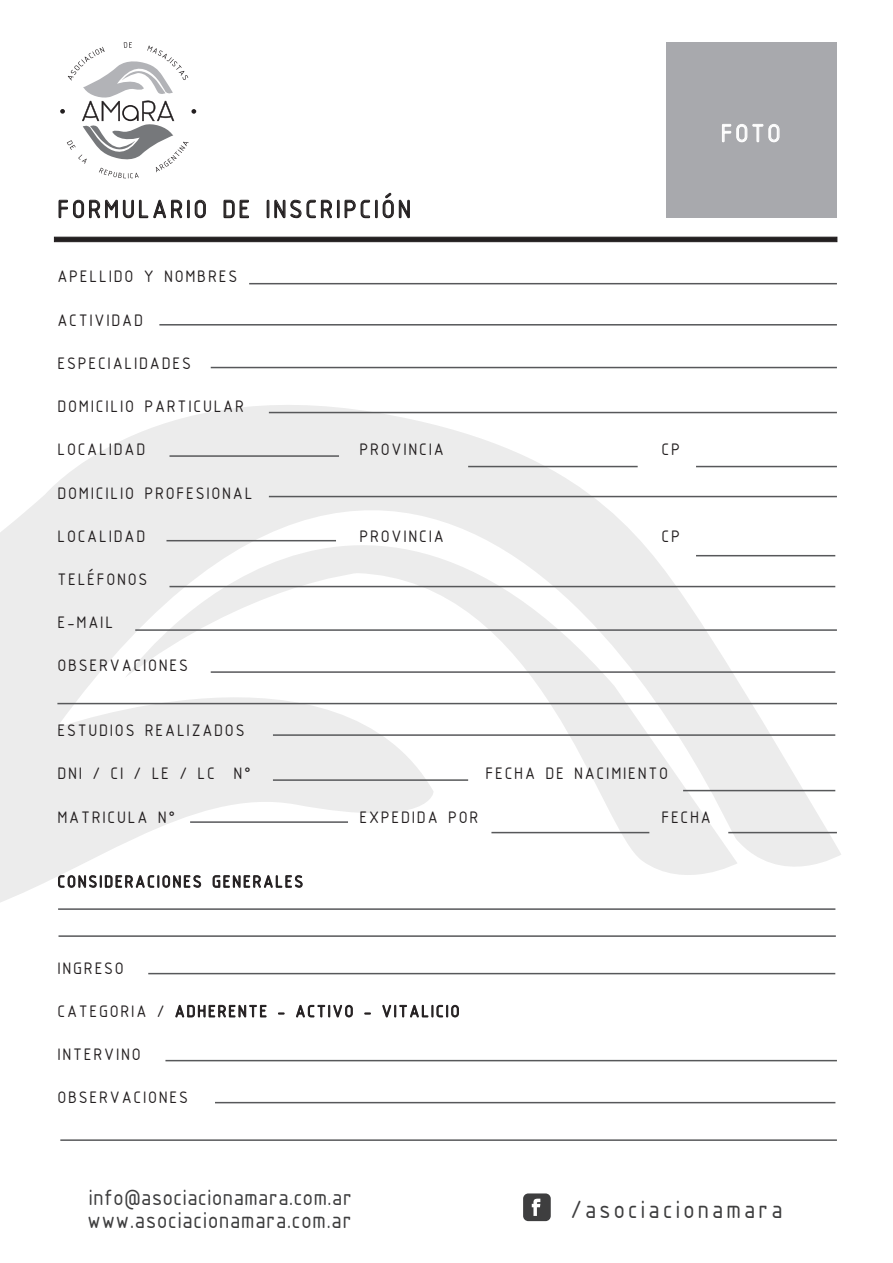
<style>
.page{position:relative;width:893px;height:1263px;background:#fff}
.page>*{position:absolute;margin:0;border:0;box-sizing:border-box;transform-origin:0 0}
.t1{font:27px "ISOCPEUR";letter-spacing:.1em;color:#231f20}
.t2{font:27px "ISOCPEUR";letter-spacing:.1em;color:#3e3e3f}
.t3{font:27px "ISOCPEUR";color:#fff}
.t4{font:24.9px "ISOCPEUR";letter-spacing:.01em;color:#3e3e3f}
.t5{font:23.85px "ISOCPEUR";color:#3e3e3f}
.t6{font:18px "ISOCPEUR";letter-spacing:.1em;color:#231f20}
</style>
<div class="page">
<svg style="left:60px;top:42px;width:136px;height:136px"></svg>
<svg style="left:523px;top:1193px;width:28px;height:28px"></svg>
<svg style="left:0;top:411px;width:841px;height:499px"></svg>
<svg style="left:125px;top:405px;width:612px;height:486px"></svg>
<svg style="left:58px;top:199px;width:125px;height:20px"></svg>
<div style="left:187px;top:200px;width:3px;height:18px;border:1px solid #231f20"></div>
<svg style="left:195px;top:199px;width:11px;height:19px"></svg>
<svg style="left:223px;top:199px;width:26px;height:19px"></svg>
<svg style="left:267px;top:199px;width:103px;height:20px"></svg>
<div style="left:375px;top:200px;width:3px;height:18px;border:1px solid #231f20"></div>
<svg style="left:382px;top:193px;width:28px;height:26px"></svg>
<svg style="left:58px;top:875px;width:143px;height:15px"></svg>
<svg style="left:212px;top:875px;width:91px;height:15px"></svg>
<svg style="left:175px;top:1004px;width:92px;height:14px"></svg>
<svg style="left:278px;top:1012px;width:6px;height:2px"></svg>
<svg style="left:296px;top:1004px;width:57px;height:14px"></svg>
<svg style="left:364px;top:1012px;width:7px;height:2px"></svg>
<svg style="left:382px;top:1004px;width:77px;height:14px"></svg>
<div style="left:54px;top:237px;width:783px;height:5px;background:#231f20;border:1px solid #231f20"></div>
<hr style="left:249px;top:283px;width:588px;height:1px;background:#57585a">
<hr style="left:159px;top:324px;width:678px;height:2px;background:#57585a">
<hr style="left:211px;top:367px;width:626px;height:1px;background:#57585a">
<hr style="left:269px;top:412px;width:568px;height:1px;background:#57585a">
<hr style="left:169px;top:455px;width:170px;height:2px;background:#57585a">
<hr style="left:696px;top:466px;width:141px;height:1px;background:#57585a">
<hr style="left:468px;top:466px;width:170px;height:1px;background:#57585a">
<hr style="left:269px;top:496px;width:568px;height:1px;background:#57585a">
<hr style="left:166px;top:540px;width:170px;height:1px;background:#57585a">
<hr style="left:696px;top:555px;width:139px;height:1px;background:#57585a">
<hr style="left:169px;top:586px;width:666px;height:1px;background:#57585a">
<hr style="left:135px;top:629px;width:702px;height:2px;background:#57585a">
<hr style="left:211px;top:671px;width:624px;height:2px;background:#57585a">
<hr style="left:57px;top:703px;width:780px;height:1px;background:#57585a">
<hr style="left:273px;top:734px;width:562px;height:2px;background:#57585a">
<hr style="left:273px;top:779px;width:195px;height:2px;background:#57585a">
<hr style="left:683px;top:790px;width:152px;height:1px;background:#57585a">
<hr style="left:190px;top:821px;width:158px;height:2px;background:#57585a">
<hr style="left:491px;top:832px;width:158px;height:1px;background:#57585a">
<hr style="left:728px;top:832px;width:109px;height:1px;background:#57585a">
<hr style="left:58px;top:908px;width:777px;height:2px;background:#57585a">
<hr style="left:59px;top:935px;width:777px;height:2px;background:#57585a">
<hr style="left:148px;top:973px;width:687px;height:1px;background:#57585a">
<hr style="left:165px;top:1060px;width:672px;height:1px;background:#57585a">
<hr style="left:215px;top:1102px;width:620px;height:1px;background:#57585a">
<hr style="left:60px;top:1139px;width:777px;height:2px;background:#57585a">
<div style="left:666px;top:42px;width:170px;height:176px;background:#a8a9ad"></div>
<svg style="left:722px;top:124px;width:58px;height:19px"></svg>
<h1 class="t1" style="left:57px;top:192px;width:355px">FORMULARIO DE INSCRIPCIÓN</h1>
<h1 class="t3" style="left:721px;top:116px;width:61px">FOTO</h1>
<p class="t6" style="left:57px;top:265px;width:181px">APELLIDO Y NOMBRES</p>
<p class="t6" style="left:57px;top:308px;width:87px">ACTIVIDAD</p>
<p class="t6" style="left:57px;top:351px;width:135px">ESPECIALIDADES</p>
<p class="t6" style="left:57px;top:395px;width:188px">DOMICILIO PARTICULAR</p>
<p class="t6" style="left:57px;top:438px;width:89px">LOCALIDAD</p>
<p class="t6" style="left:359px;top:438px;width:86px">PROVINCIA</p>
<p class="t6" style="left:661px;top:438px;width:20px">CP</p>
<p class="t6" style="left:57px;top:481px;width:197px">DOMICILIO PROFESIONAL</p>
<p class="t6" style="left:57px;top:524px;width:89px">LOCALIDAD</p>
<p class="t6" style="left:359px;top:524px;width:86px">PROVINCIA</p>
<p class="t6" style="left:661px;top:524px;width:20px">CP</p>
<p class="t6" style="left:57px;top:567px;width:92px">TELÉFONOS</p>
<p class="t6" style="left:57px;top:611px;width:57px">E-MAIL</p>
<p class="t6" style="left:57px;top:654px;width:132px">OBSERVACIONES</p>
<p class="t6" style="left:57px;top:719px;width:189px">ESTUDIOS REALIZADOS</p>
<p class="t6" style="left:57px;top:762px;width:195px">DNI / CI / LE / LC N°</p>
<p class="t6" style="left:486px;top:762px;width:184px">FECHA DE NACIMIENTO</p>
<p class="t6" style="left:57px;top:805px;width:119px">MATRICULA N°</p>
<p class="t6" style="left:359px;top:805px;width:120px">EXPEDIDA POR</p>
<p class="t6" style="left:661px;top:805px;width:51px">FECHA</p>
<p class="t6" style="left:57px;top:870px;width:247px">CONSIDERACIONES GENERALES</p>
<p class="t6" style="left:57px;top:956px;width:68px">INGRESO</p>
<p class="t6" style="left:57px;top:999px;width:404px">CATEGORIA / ADHERENTE - ACTIVO - VITALICIO</p>
<p class="t6" style="left:57px;top:1043px;width:85px">INTERVINO</p>
<p class="t6" style="left:57px;top:1086px;width:132px">OBSERVACIONES</p>
<h3 class="t5" style="left:89px;top:1182px;width:265px">info@asociacionamara.com.ar</h3>
<h2 class="t4" style="left:87px;top:1204px;width:266px">www.asociacionamara.com.ar</h2>
<h1 class="t2" style="left:570px;top:1192px;width:214px">/asociacionamara</h1>
</div>
